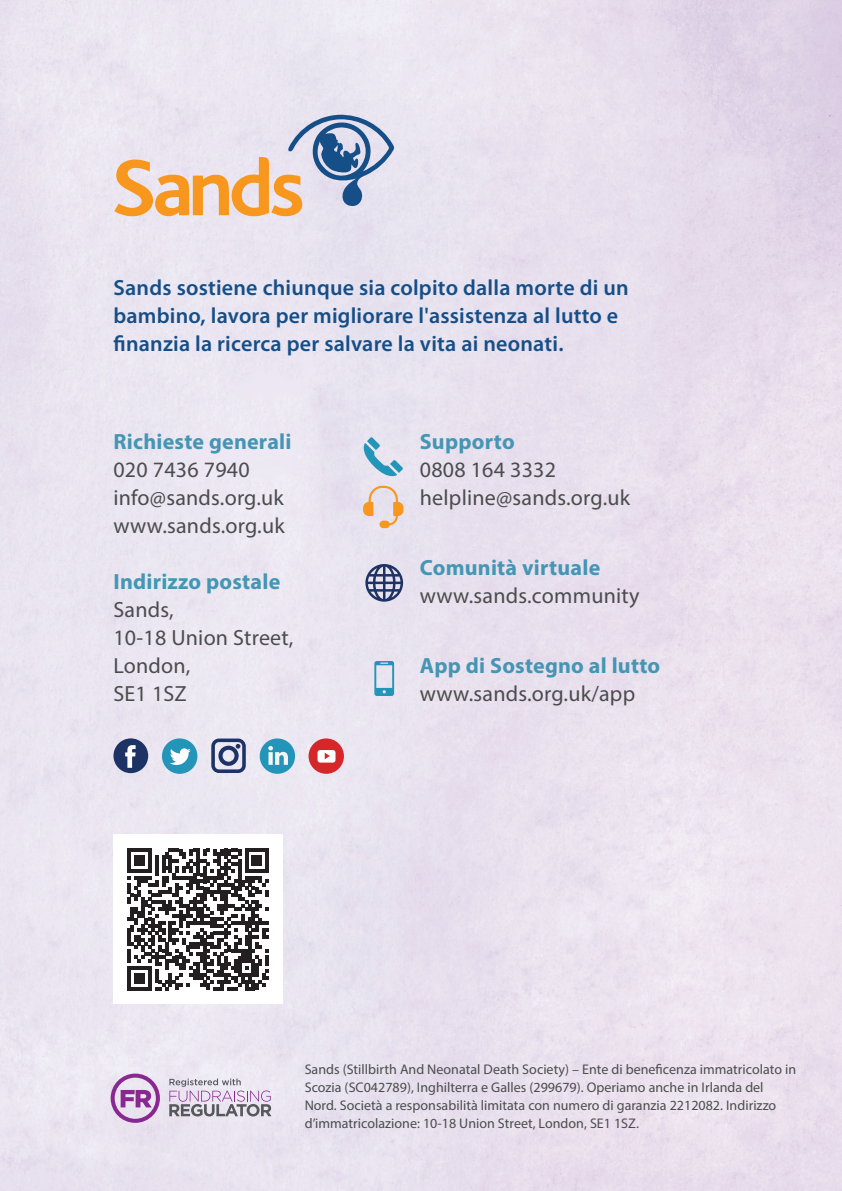
<style>
.page{position:relative;width:842px;height:1191px;background:#fff}
.page>*{position:absolute;margin:0;border:0;box-sizing:border-box;transform-origin:0 0}
.t1{font:22px/28px "Myriad Pro";letter-spacing:.01em;color:#4b4c4d}
.t2{font:600 22px/28px "Myriad Pro";letter-spacing:.01em;color:#164e87}
.t3{font:700 22px "Myriad Pro";letter-spacing:.01em;color:#4496b4}
.t4{font:14px/18px "Myriad Pro";color:#4b4c4d}
</style>
<div class="page">
<img style="left:0;top:0;width:841px;height:1191px">
<svg style="left:363px;top:437px;width:40px;height:40px;background:#acccdf"></svg>
<svg style="left:363px;top:486px;width:40px;height:42px;background:#ebceb6"></svg>
<svg style="left:365px;top:564px;width:38px;height:37px"></svg>
<svg style="left:374px;top:661px;width:20px;height:35px"></svg>
<div style="left:113px;top:738px;width:35px;height:35px;background:#1d3365;border-radius:50%"></div>
<svg style="left:125px;top:745px;width:11px;height:23px"></svg>
<div style="left:162px;top:738px;width:35px;height:36px;background:#2295b9;border-radius:50%"></div>
<svg style="left:170px;top:748px;width:21px;height:17px"></svg>
<svg style="left:211px;top:738px;width:35px;height:35px"></svg>
<div style="left:260px;top:738px;width:35px;height:36px;background:#2295b9;border-radius:50%"></div>
<svg style="left:268px;top:746px;width:20px;height:19px"></svg>
<div style="left:308px;top:738px;width:36px;height:36px;background:#d52629;border-radius:50%"></div>
<svg style="left:317px;top:750px;width:18px;height:12px"></svg>
<svg style="left:111px;top:1073px;width:49px;height:49px;background:#c49ccb"></svg>
<svg style="left:169px;top:1078px;width:102px;height:38px;background:#c6bdcb"></svg>
<div style="left:113px;top:835px;width:170px;height:169px;background:#fff"></div>
<svg style="left:127px;top:848px;width:142px;height:142px"></svg>
<svg style="left:114px;top:115px;width:280px;height:103px;background:#d4c6bf"></svg>
<p class="t2" style="left:113px;top:273px;width:516px">Sands sostiene chiunque sia colpito dalla morte di un bambino, lavora per migliorare l'assistenza al lutto e finanzia la ricerca per salvare la vita ai neonati.</p>
<p class="t3" style="left:113px;top:427px;width:179px">Richieste generali</p>
<p class="t1" style="left:113px;top:455px;width:138px">020 7436 7940</p>
<p class="t1" style="left:113px;top:483px;width:172px">info@sands.org.uk</p>
<p class="t1" style="left:113px;top:511px;width:173px">www.sands.org.uk</p>
<p class="t3" style="left:113px;top:567px;width:168px">Indirizzo postale</p>
<p class="t1" style="left:113px;top:595px;width:181px">Sands,<br>10-18 Union Street,<br>London,<br>SE1 1SZ</p>
<p class="t3" style="left:420px;top:427px;width:96px">Supporto</p>
<p class="t1" style="left:420px;top:455px;width:138px">0808 164 3332</p>
<p class="t1" style="left:420px;top:483px;width:212px">helpline@sands.org.uk</p>
<p class="t3" style="left:420px;top:553px;width:182px">Comunità virtuale</p>
<p class="t1" style="left:420px;top:581px;width:221px">www.sands.community</p>
<p class="t3" style="left:420px;top:651px;width:242px">App di Sostegno al lutto</p>
<p class="t1" style="left:420px;top:679px;width:217px">www.sands.org.uk/app</p>
<p class="t4" style="left:304px;top:1059px;width:493px">Sands (Stillbirth And Neonatal Death Society) – Ente di beneficenza immatricolato in Scozia (SC042789), Inghilterra e Galles (299679). Operiamo anche in Irlanda del Nord. Società a responsabilità limitata con numero di garanzia 2212082. Indirizzo d’immatricolazione: 10-18 Union Street, London, SE1 1SZ.</p>
</div>
